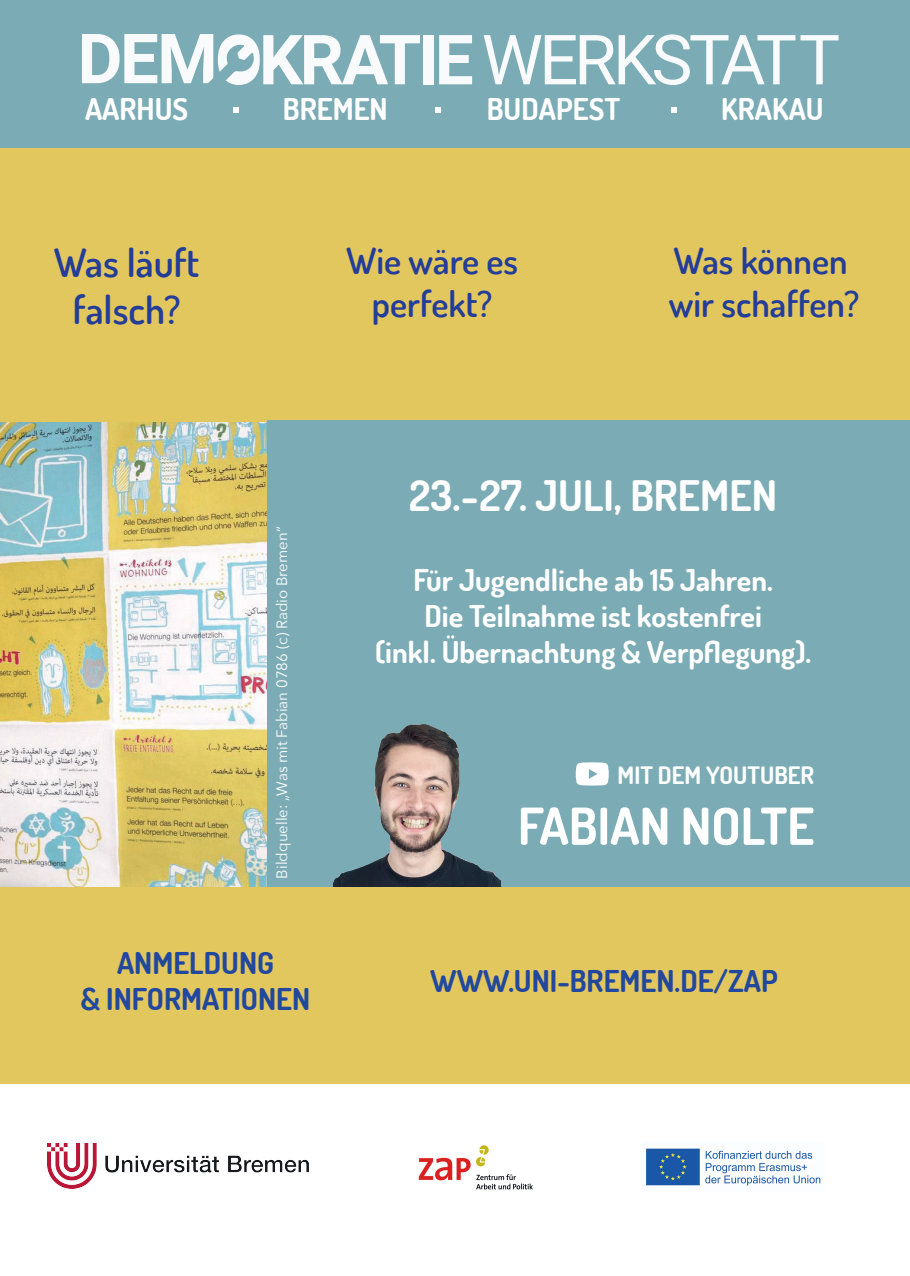
<style>
.page{position:relative;width:910px;height:1276px;background:#fff}
.page>*{position:absolute;margin:0;border:0;box-sizing:border-box;transform-origin:0 0}
.t1{font:700 51px "Dosis";color:#fff}
.t2{font:700 42px "Dosis";color:#fff}
.t3{font:600 39px/46.8px "Dosis";color:#233d98;text-align:center}
.t4{font:600 36px/43.2px "Dosis";color:#233d98;text-align:center}
.t5{font:700 30px/36px "Dosis";color:#fff;text-align:center}
.t6{font:700 30px/36px "Dosis";color:#22489e;text-align:center}
.t7{font:700 24px "Dosis";color:#fff}
.t8{font:15px "Avenir Next";color:#fff}
</style>
<div class="page">
<img style="left:0;top:422px;width:268px;height:465px">
<div style="left:0;top:141px;width:313px;height:281px;background:#e2c75f"></div>
<div style="left:306px;top:141px;width:303px;height:281px;background:#e2c75f"></div>
<div style="left:604px;top:141px;width:306px;height:281px;background:#e2c75f"></div>
<div style="left:0;top:887px;width:910px;height:196px;background:#e2c75f"></div>
<div style="left:268px;top:421px;width:642px;height:466px;background:#7bacb5"></div>
<div style="left:0;top:0;width:910px;height:148px;background:#7bacb5"></div>
<img style="left:48px;top:1143px;width:260px;height:45px">
<img style="left:418px;top:1145px;width:115px;height:45px">
<div style="left:423px;top:35px;width:11px;height:49px;background:#f8fafb"></div>
<svg style="left:439px;top:35px;width:33px;height:49px"></svg>
<svg style="left:484px;top:34px;width:354px;height:51px"></svg>
<svg style="left:82px;top:34px;width:338px;height:51px"></svg>
<svg style="left:233px;top:107px;width:6px;height:5px"></svg>
<svg style="left:435px;top:107px;width:6px;height:5px"></svg>
<svg style="left:671px;top:107px;width:6px;height:5px"></svg>
<img style="left:334px;top:724px;width:167px;height:163px">
<img style="left:646px;top:1148px;width:175px;height:38px">
<svg style="left:576px;top:762px;width:33px;height:23px"></svg>
<p class="t5" style="left:85px;top:90px;width:105px">AARHUS</p>
<p class="t5" style="left:283px;top:90px;width:106px">BREMEN</p>
<p class="t5" style="left:487px;top:90px;width:135px">BUDAPEST</p>
<p class="t5" style="left:721px;top:90px;width:104px">KRAKAU</p>
<h3 class="t3" style="left:54px;top:238px;width:147px">Was läuft falsch?</h3>
<p class="t4" style="left:346px;top:238px;width:174px">Wie wäre es perfekt?</p>
<p class="t4" style="left:669px;top:238px;width:192px;text-align:left">Was können wir schaffen?</p>
<p class="t8" style="left:269px;top:878px;width:353px;rotate:-90deg">Bildquelle: „Was mit Fabian 0786 (c) Radio Bremen“</p>
<p class="t6" style="left:81px;top:944px;width:231px">ANMELDUNG<br>&amp; INFORMATIONEN</p>
<h2 class="t2" style="left:409px;top:468px;width:369px">23.-27. JULI, BREMEN</h2>
<p class="t5" style="left:375px;top:561px;width:438px">Für Jugendliche ab 15 Jahren.<br>Die Teilnahme ist kostenfrei<br>(inkl. Übernachtung &amp; Verpflegung).</p>
<p class="t7" style="left:618px;top:759px;width:198px">MIT DEM YOUTUBER</p>
<h1 class="t1" style="left:518px;top:793px;width:298px">FABIAN NOLTE</h1>
<p class="t6" style="left:430px;top:962px;width:349px">WWW.UNI-BREMEN.DE/ZAP</p>
</div>
